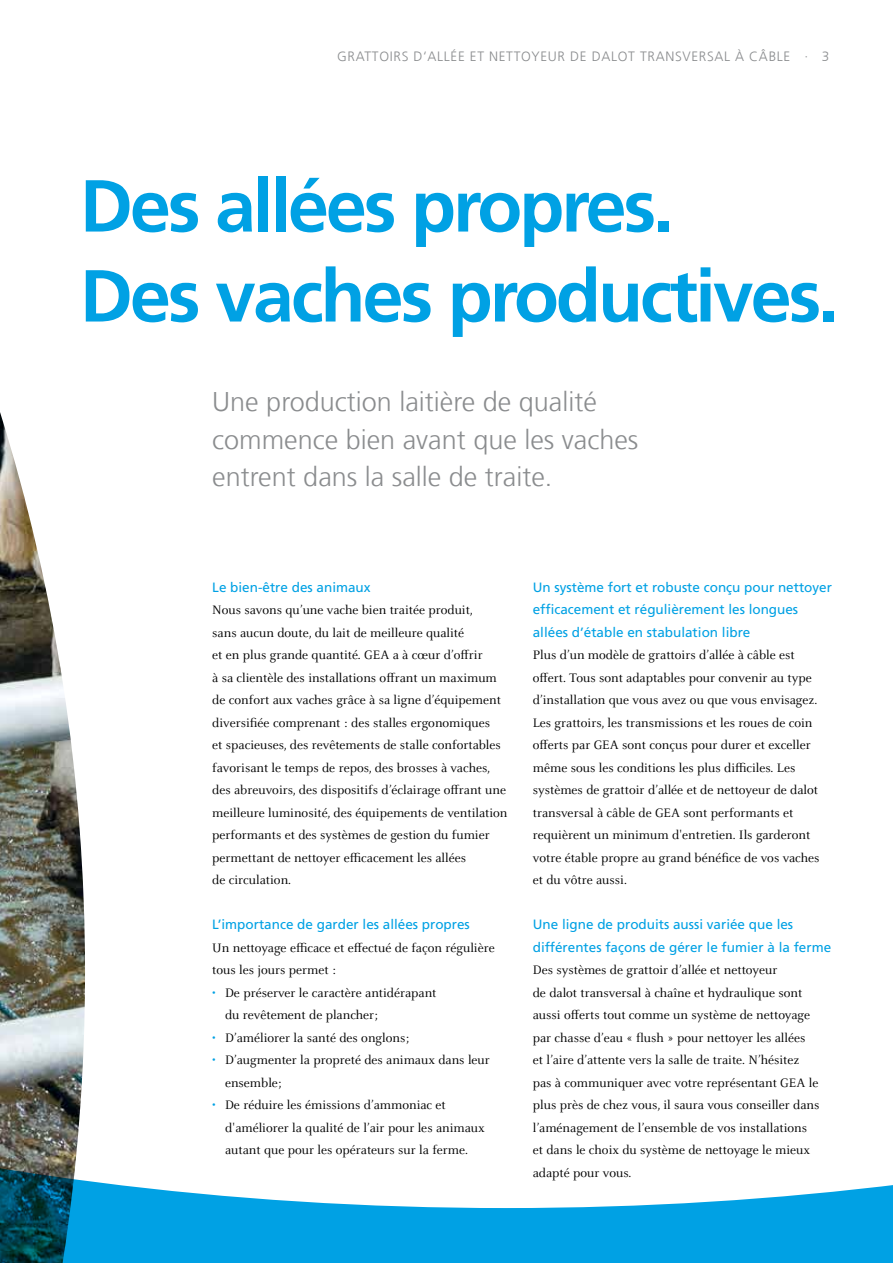
<style>
.page{position:relative;width:893px;height:1263px;background:#fff}
.page>*{position:absolute;margin:0;border:0;box-sizing:border-box;transform-origin:0 0}
.t1{font:700 73.5px/90px "Frutiger LT Com";letter-spacing:-.04em;color:#00a1e4}
.t2{font:300 27px/37.5px "Frutiger LT Com";color:#8a8c8e}
.t3{font:13.5px/22.5px "Celeste OT";color:#000}
.t4{font:13.5px/22.5px "Frutiger LT Com";color:#00a1e4}
.t5{font:300 13.5px "Frutiger LT Com";letter-spacing:.05em;color:#8a8c8e}
.s1{color:#00a1e4}
</style>
<div class="page">
<img style="left:0;top:412px;width:81px;height:429px">
<svg style="left:0;top:841px;width:893px;height:422px"></svg>
<p class="t5" style="left:337px;top:49px;width:493px">GRATTOIRS D‘ALLÉE ET NETTOYEUR DE DALOT TRANSVERSAL À CÂBLE · 3</p>
<h1 class="t1" style="left:80px;top:161px;width:760px">Des allées propres.<br>Des vaches productives.</h1>
<h2 class="t2" style="left:212px;top:383px;width:428px">Une production laitière de qualité commence bien avant que les vaches entrent dans la salle de traite.</h2>
<p class="t4" style="left:212px;top:576px;width:160px">Le bien-être des animaux</p>
<p class="t3" style="left:212px;top:599px;width:297px">Nous savons qu’une vache bien traitée produit,<br>sans aucun doute, du lait de meilleure qualité<br>et en plus grande quantité. GEA a à cœur d’offrir<br>à sa clientèle des installations offrant un maximum de confort aux vaches grâce à sa ligne d’équipement diversifiée comprenant : des stalles ergonomiques<br>et spacieuses, des revêtements de stalle confortables favorisant le temps de repos, des brosses à vaches, des abreuvoirs, des dispositifs d’éclairage offrant une meilleure luminosité, des équipements de ventilation performants et des systèmes de gestion du fumier permettant de nettoyer efficacement les allées<br>de circulation.</p>
<p class="t4" style="left:212px;top:913px;width:259px">L’importance de garder les allées propres</p>
<p class="t3" style="left:212px;top:936px;width:284px">Un nettoyage efficace et effectué de façon régulière tous les jours permet :</p>
<p class="t3" style="left:225px;top:981px;width:213px;text-indent:-13px"><span class="s1">•</span> De préserver le caractère antidérapant du revêtement de plancher;</p>
<p class="t3" style="left:212px;top:1026px;width:199px"><span class="s1">•</span> D’améliorer la santé des onglons;</p>
<p class="t3" style="left:225px;top:1049px;width:266px;text-indent:-13px"><span class="s1">•</span> D’augmenter la propreté des animaux dans leur ensemble;</p>
<p class="t3" style="left:225px;top:1094px;width:261px;text-indent:-13px"><span class="s1">•</span> De réduire les émissions d’ammoniac et d'améliorer la qualité de l’air pour les animaux autant que pour les opérateurs sur la ferme.</p>
<p class="t4" style="left:533px;top:576px;width:301px">Un système fort et robuste conçu pour nettoyer efficacement et régulièrement les longues allées d’étable en stabulation libre</p>
<p class="t3" style="left:533px;top:644px;width:288px">Plus d’un modèle de grattoirs d’allée à câble est offert. Tous sont adaptables pour convenir au type d’installation que vous avez ou que vous envisagez.<br>Les grattoirs, les transmissions et les roues de coin offerts par GEA sont conçus pour durer et exceller même sous les conditions les plus difficiles. Les systèmes de grattoir d’allée et de nettoyeur de dalot transversal à câble de GEA sont performants et requièrent un minimum d'entretien. Ils garderont votre étable propre au grand bénéfice de vos vaches et du vôtre aussi.</p>
<p class="t4" style="left:533px;top:913px;width:300px">Une ligne de produits aussi variée que les différentes façons de gérer le fumier à la ferme</p>
<p class="t3" style="left:533px;top:959px;width:288px">Des systèmes de grattoir d’allée et nettoyeur<br>de dalot transversal à chaîne et hydraulique sont aussi offerts tout comme un système de nettoyage par chasse d’eau « flush » pour nettoyer les allées<br>et l’aire d’attente vers la salle de traite. N’hésitez pas à communiquer avec votre représentant GEA le plus près de chez vous, il saura vous conseiller dans l’aménagement de l’ensemble de vos installations et dans le choix du système de nettoyage le mieux adapté pour vous.</p>
</div>
